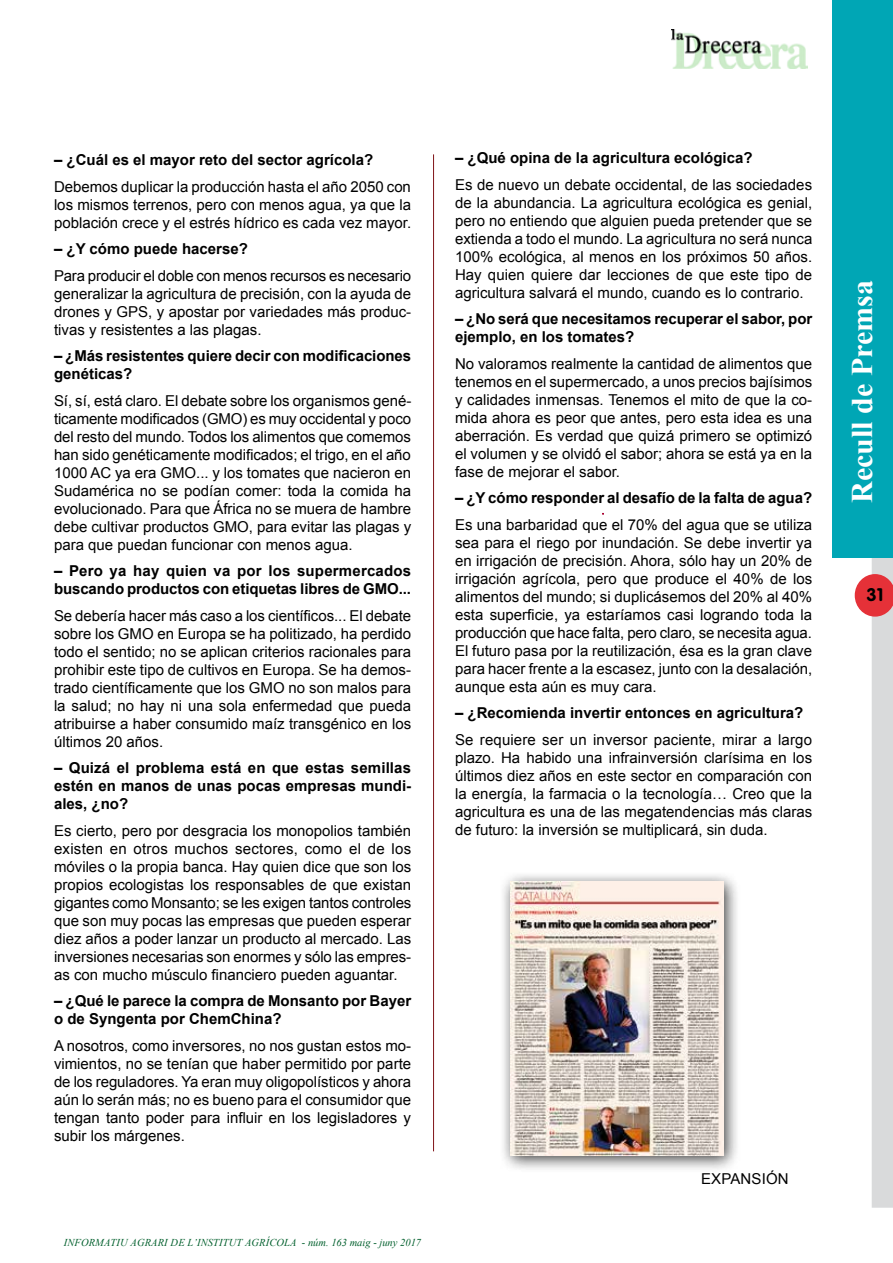
<style>
.page{position:relative;width:893px;height:1263px;background:#fff}
.page>*{position:absolute;margin:0;border:0;box-sizing:border-box;transform-origin:0 0}
.t1{font:700 30px "Times New Roman";color:#fff}
.t2{font:700 18px "VAG Rounded";color:#000}
.t3{font:15px/18px "Arial";color:#000;text-align:justify}
.t4{font:700 15px/18px "Arial";color:#000}
.t5{font:italic 10.5px "Times New Roman";letter-spacing:.01em;color:#005f2c}
</style>
<div class="page">
<svg style="left:855px;top:557px;width:38px;height:651px"></svg>
<img style="left:672px;top:30px;width:136px;height:38px">
<div style="left:833px;top:0;width:60px;height:557px;background:#00a6b5"></div>
<hr style="left:433px;top:154px;width:1px;height:997px;background:#801418">
<div style="left:499px;top:870px;width:241px;height:303px;background:#000;opacity:.75"></div>
<img style="left:510px;top:882px;width:213px;height:274px">
<p class="t4" style="left:54px;top:152px;width:321px">– ¿Cuál es el mayor reto del sector agrícola?</p>
<p class="t3" style="left:54px;top:178px;width:359px">Debemos duplicar la producción hasta el año 2050 con los mismos terrenos, pero con menos agua, ya que la población crece y el estrés hídrico es cada vez mayor.</p>
<p class="t4" style="left:54px;top:241px;width:195px">– ¿Y cómo puede hacerse?</p>
<p class="t3" style="left:54px;top:267px;width:359px">Para producir el doble con menos recursos es necesario generalizar la agricultura de precisión, con la ayuda de drones y GPS, y apostar por variedades más produc&shy;tivas y resistentes a las plagas.</p>
<p class="t4" style="left:54px;top:348px;width:359px">– ¿Más resistentes quiere decir con modificaciones genéticas?</p>
<p class="t3" style="left:54px;top:392px;width:359px">Sí, sí, está claro. El debate sobre los organismos gené&shy;ticamente modificados (GMO) es muy occidental y poco del resto del mundo. Todos los alimentos que comemos han sido genéticamente modificados; el trigo, en el año 1000 AC ya era GMO... y los tomates que nacieron en Sudamérica no se podían comer: toda la comida ha evolucionado. Para que África no se muera de hambre debe cultivar productos GMO, para evitar las plagas y para que puedan funcionar con menos agua.</p>
<p class="t4" style="left:54px;top:563px;width:359px">– Pero ya hay quien va por los supermercados buscando productos con etiquetas libres de GMO...</p>
<p class="t3" style="left:54px;top:607px;width:359px">Se debería hacer más caso a los científicos... El debate sobre los GMO en Europa se ha politizado, ha perdido todo el sentido; no se aplican criterios racionales para prohibir este tipo de cultivos en Europa. Se ha demos&shy;trado científicamente que los GMO no son malos para la salud; no hay ni una sola enfermedad que pueda atribuirse a haber consumido maíz transgénico en los últimos 20 años.</p>
<p class="t4" style="left:54px;top:760px;width:359px;text-align:justify">– Quizá el problema está en que estas semillas estén en manos de unas pocas empresas mundi&shy;ales, ¿no?</p>
<p class="t3" style="left:54px;top:822px;width:359px">Es cierto, pero por desgracia los monopolios también existen en otros muchos sectores, como el de los móviles o la propia banca. Hay quien dice que son los propios ecologistas los responsables de que existan gigantes como Monsanto; se les exigen tantos controles que son muy pocas las empresas que pueden esperar diez años a poder lanzar un producto al mercado. Las inversiones necesarias son enormes y sólo las empres&shy;as con mucho músculo financiero pueden aguantar.</p>
<p class="t4" style="left:54px;top:993px;width:359px">– ¿Qué le parece la compra de Monsanto por Bayer o de Syngenta por ChemChina?</p>
<p class="t3" style="left:54px;top:1037px;width:359px">A nosotros, como inversores, no nos gustan estos mo&shy;vimientos, no se tenían que haber permitido por parte de los reguladores. Ya eran muy oligopolísticos y ahora aún lo serán más; no es bueno para el consumidor que tengan tanto poder para influir en los legisladores y subir los márgenes.</p>
<p class="t5" style="left:64px;top:1235px;width:359px">INFORMATIU AGRARI DE L’INSTITUT AGRÍCOLA - núm. 163 maig - juny 2017</p>
<p class="t4" style="left:455px;top:149px;width:299px">– ¿Qué opina de la agricultura ecológica?</p>
<p class="t3" style="left:455px;top:175px;width:359px">Es de nuevo un debate occidental, de las sociedades de la abundancia. La agricultura ecológica es genial, pero no entiendo que alguien pueda pretender que se extienda a todo el mundo. La agricultura no será nunca 100% ecológica, al menos en los próximos 50 años.<br>Hay quien quiere dar lecciones de que este tipo de agricultura salvará el mundo, cuando es lo contrario.</p>
<p class="t4" style="left:455px;top:310px;width:359px">– ¿No será que necesitamos recuperar el sabor, por ejemplo, en los tomates?</p>
<p class="t3" style="left:455px;top:354px;width:359px">No valoramos realmente la cantidad de alimentos que tenemos en el supermercado, a unos precios bajísimos y calidades inmensas. Tenemos el mito de que la co&shy;mida ahora es peor que antes, pero esta idea es una aberración. Es verdad que quizá primero se optimizó el volumen y se olvidó el sabor; ahora se está ya en la fase de mejorar el sabor.</p>
<p class="t4" style="left:455px;top:489px;width:359px">– ¿Y cómo responder al desafío de la falta de agua?</p>
<p class="t3" style="left:455px;top:515px;width:359px">Es una barbaridad que el 70% del agua que se utiliza sea para el riego por inundación. Se debe invertir ya en irrigación de precisión. Ahora, sólo hay un 20% de irrigación agrícola, pero que produce el 40% de los alimentos del mundo; si duplicásemos del 20% al 40% esta superficie, ya estaríamos casi logrando toda la producción que hace falta, pero claro, se necesita agua.<br>El futuro pasa por la reutilización, ésa es la gran clave para hacer frente a la escasez, junto con la desalación, aunque esta aún es muy cara.</p>
<p class="t4" style="left:455px;top:704px;width:350px">– ¿Recomienda invertir entonces en agricultura?</p>
<p class="t3" style="left:455px;top:730px;width:359px">Se requiere ser un inversor paciente, mirar a largo plazo. Ha habido una infrainversión clarísima en los últimos diez años en este sector en comparación con la energía, la farmacia o la tecnología… Creo que la agricultura es una de las megatendencias más claras de futuro: la inversión se multiplicará, sin duda.</p>
<p class="t3" style="left:701px;top:1169px;width:89px">EXPANSIÓN</p>
<h1 class="t1" style="left:841px;top:503px;width:224px;rotate:-90deg">Recull de Premsa</h1>
<p class="t2" style="left:866px;top:584px;width:18px">31</p>
</div>
